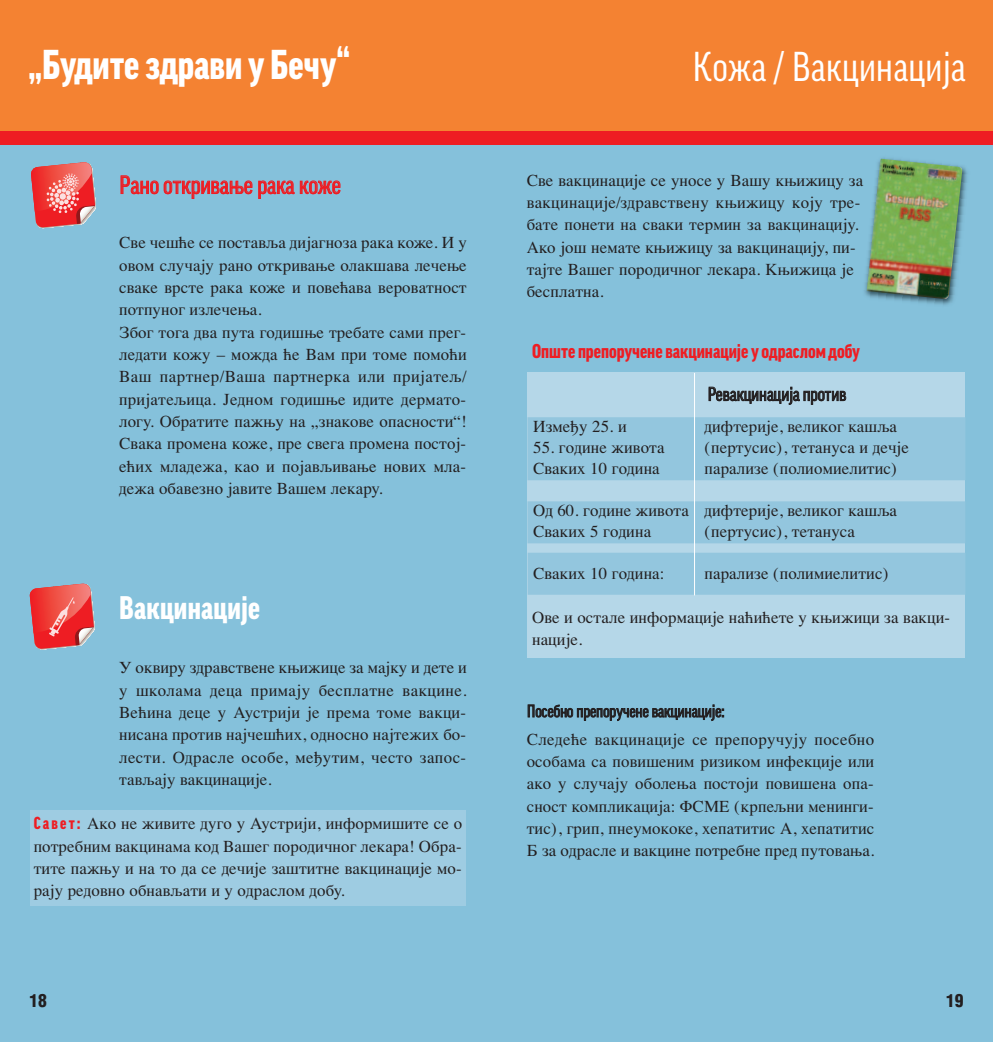
<style>
.page{position:relative;width:993px;height:1042px;background:#fff}
.page>*{position:absolute;margin:0;border:0;box-sizing:border-box;transform-origin:0 0}
.t1{font:900 condensed 40.25px "Good Cyr LF";color:#fff}
.t2{font:condensed 40.25px "Good Cyr LF";letter-spacing:.01em;color:#fff}
.t3{font:900 condensed 31.5px "Good Cyr LF";letter-spacing:.01em;color:#fff}
.t4{font:condensed 24.5px "Good Cyr LF";color:#ee1d23}
.t5{font:900 condensed 19.25px "Good Cyr LF";color:#ee1d23}
.t6{font:condensed 18.55px "Good Cyr LF";color:#231f20}
.t7{font:900 condensed 17.5px "Helvetica";color:#231f20}
.t8{font:16.8px/22.4px "Times Roman TT";letter-spacing:.01em;color:#231f20}
.t9{font:condensed 16.8px "Good Cyr LF";color:#231f20}
.s1{font-family:"Good Cyr LF";font-weight:900;font-stretch:condensed;color:#ee1d23}
</style>
<div class="page">
<div style="left:496px;top:142px;width:496px;height:900px;background:#85c1db"></div>
<div style="left:0;top:0;width:499px;height:131px;background:#f48232"></div>
<div style="left:496px;top:0;width:496px;height:131px;background:#f48232"></div>
<div style="left:0;top:141px;width:496px;height:901px;background:#85c1db"></div>
<div style="left:0;top:131px;width:992px;height:13px;background:#ee1d23"></div>
<div style="left:30px;top:810px;width:435px;height:96px;background:#9ecce2"></div>
<img style="left:864px;top:157px;width:104px;height:148px">
<img style="left:866px;top:159px;width:95px;height:140px">
<svg style="left:29px;top:583px;width:66px;height:67px"></svg>
<div style="left:527px;top:372px;width:437px;height:286px;background:#b5d7e8"></div>
<div style="left:527px;top:417px;width:438px;height:63px;background:#93c6de"></div>
<div style="left:527px;top:501px;width:437px;height:42px;background:#93c6de"></div>
<div style="left:527px;top:553px;width:438px;height:42px;background:#93c6de"></div>
<hr style="left:694px;top:373px;width:1px;height:222px;background:#fff">
<svg style="left:31px;top:162px;width:65px;height:66px;background:#de6669"></svg>
<h1 class="t1" style="left:29px;top:50px;width:323px">„Будитездрави у Бечу“</h1>
<h1 class="t2" style="left:692px;top:51px;width:274px">Кожа / Вакцинација</h1>
<h3 class="t4" style="left:119px;top:176px;width:223px">Рано откривање рака коже</h3>
<p class="t8" style="left:119px;top:231px;width:349px">Све чешће се поставља дијагноза рака коже. И у овом случају рано откривање олакшава лечење сваке врсте рака коже и повећава вероватност потпуног излечења.<br>Због тога два пута годишње требате сами прег&shy;ледати кожу – можда ће Вам при томе помоћи Ваш партнер/Ваша партнерка или пријатељ/ пријатељица. Једном годишње идите дермато&shy;логу. Обратите пажњу на „знакове опасности“!<br>Свака промена коже, пре свега промена постој&shy;ећих младежа, као и појављивање нових мла&shy;дежа обавезно јавите Вашем лекару.</p>
<h2 class="t3" style="left:119px;top:596px;width:142px">Вакцинације</h2>
<p class="t8" style="left:119px;top:656px;width:349px;text-align:justify">У оквиру здравствене књижице за мајку и дете и у школама деца примају бесплатне вакцине.<br>Већина деце у Аустрији је према томе вакци&shy;нисана против најчешћих, односно најтежих бо&shy;лести. Одрасле особе, међутим, често запос&shy;тављају вакцинације.</p>
<p class="t8" style="left:34px;top:812px;width:430px;text-align:justify"><span class="s1">С авет:</span> Ако не живите дуго у Аустрији, информишите се о потребним вакцинама код Вашег породичног лекара! Обра&shy;тите пажњу и на то да се дечије заштитне вакцинације мо&shy;рају редовно обнављати и у одраслом добу.</p>
<p class="t8" style="left:526px;top:169px;width:338px">Све вакцинације се уносе у Вашу књижицу за вакцинације/здравствену књижицу коју тре&shy;бате понети на сваки термин за вакцинацију.<br>Ако још немате књижицу за вакцинацију, пи&shy;тајте Вашег породичног лекара. Књижица је бесплатна.</p>
<p class="t5" style="left:532px;top:344px;width:329px">Опште препорученевакцинације у одраслом добу</p>
<p class="t6" style="left:707px;top:387px;width:140px">Ревакцинација против</p>
<p class="t8" style="left:704px;top:416px;width:206px;line-height:21px">дифтерије, великог кашља (пертусис), тетануса и дечје парализе (полиомиелитис)</p>
<p class="t8" style="left:704px;top:500px;width:194px;line-height:21px">дифтерије, великог кашља (пертусис), тетануса</p>
<p class="t8" style="left:704px;top:562px;width:185px">парализе (полимиелитис)</p>
<p class="t8" style="left:532px;top:606px;width:419px">Ове и остале информације наћићете у књижици за вакци&shy;нације.</p>
<p class="t8" style="left:533px;top:415px;width:95px">Између 25. и</p>
<p class="t8" style="left:533px;top:436px;width:133px;line-height:21px">55. године живота<br>Сваких 10 година</p>
<p class="t8" style="left:533px;top:499px;width:157px;line-height:21px">Од 60. године живота<br>Сваких 5 година</p>
<p class="t8" style="left:533px;top:562px;width:133px">Сваких 10 година:</p>
<p class="t9" style="left:527px;top:705px;width:199px">Посебно препоручене вакцинације:</p>
<p class="t8" style="left:526px;top:727px;width:349px;text-align:justify">Следеће вакцинације се препоручују посебно особама са повишеним ризиком инфекције или ако у случају оболења постоји повишена опа&shy;сност компликација: ФСМЕ (крпељни менинги&shy;тис), грип, пнеумококе, хепатитис А, хепатитис Б за одрасле и вакцине потребне пред путовања.</p>
<p class="t7" style="left:29px;top:991px;width:19px">18</p>
<p class="t7" style="left:945px;top:991px;width:19px">19</p>
</div>
